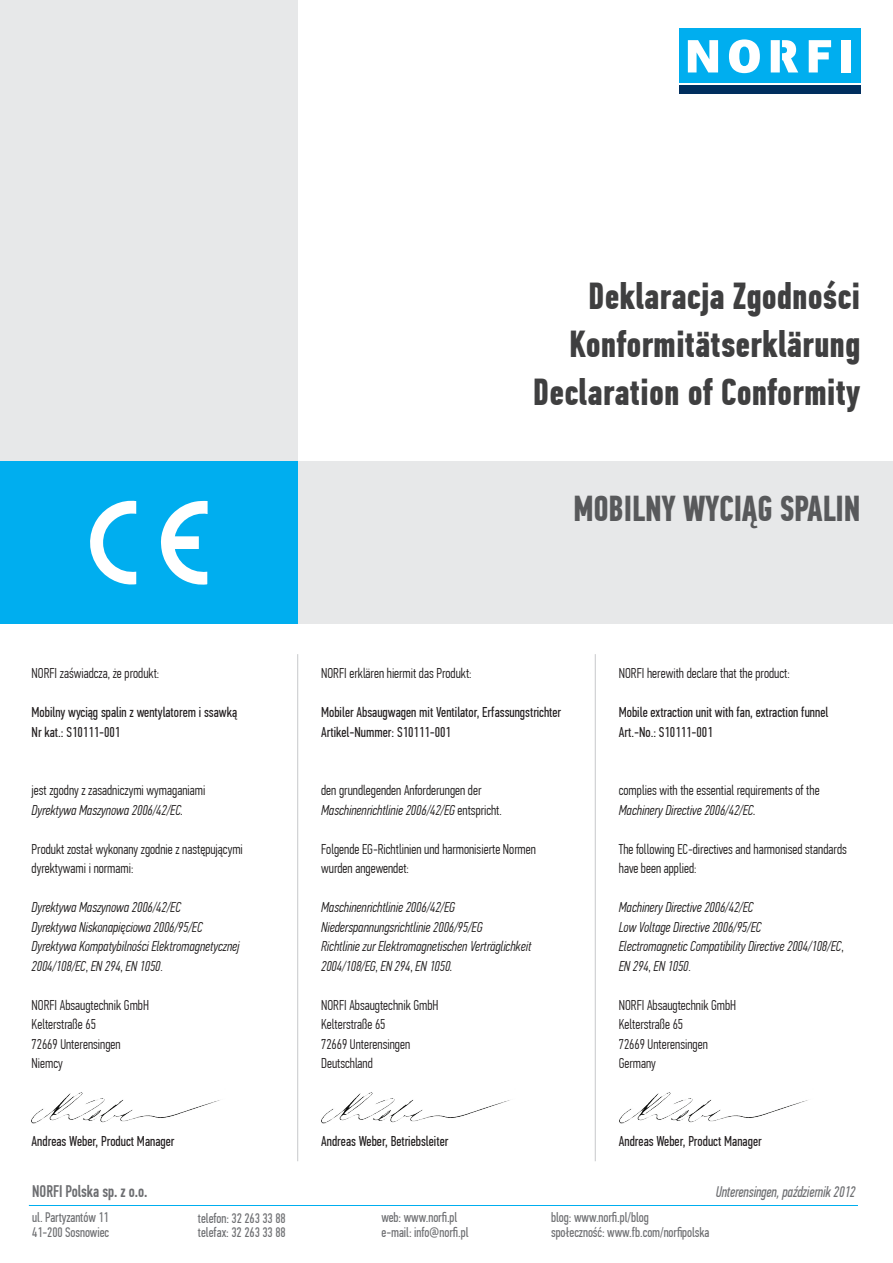
<style>
.page{position:relative;width:893px;height:1263px;background:#fff}
.page>*{position:absolute;margin:0;border:0;box-sizing:border-box;transform-origin:0 0}
.t1{font:700 37.5px/48px "PF Din Text Comp Pro";color:#3f3f40;text-align:right}
.t2{font:700 36px "PF Din Text Comp Pro";letter-spacing:-.005em;color:#58595b;scale:.96 1}
.t3{font:500 16.8px "PF Din Text Comp Pro";letter-spacing:-.005em;color:#6d6e71;scale:.94 1}
.t4{font:italic 15.3px "PF Din Text Comp Pro";letter-spacing:-.005em;color:#6d6e71;scale:.94 1}
.t5{font:italic 300 14.25px/19.5px "PF Din Text Comp Pro";color:#211e1e}
.t6{font:300 14.25px/19.5px "PF Din Text Comp Pro";color:#211e1e}
.t7{font:14.25px/19.5px "PF Din Text Comp Pro";color:#231f20}
.t8{font:300 14.25px/19.5px "PF Din Text Comp Pro";color:#231f20}
.t9{font:14.25px "PF Din Text Comp Pro";color:#211e1e}
.t10{font:13.8px/14.2px "PF Din Text Comp Pro";letter-spacing:-.005em;color:#6d6e71}
.s1{font-style:normal}
.s2{font-style:normal;color:#231f20}
.s3{font-style:italic}
</style>
<div class="page">
<div style="left:0;top:0;width:298px;height:468px;background:#e7e8e9"></div>
<hr style="left:297px;top:654px;width:1px;height:507px;background:#d1d2d4">
<hr style="left:595px;top:654px;width:1px;height:507px;background:#d1d2d4">
<img style="left:31px;top:1092px;width:189px;height:32px">
<img style="left:321px;top:1092px;width:189px;height:32px">
<img style="left:619px;top:1092px;width:189px;height:32px">
<hr style="left:29px;top:1205px;width:829px;height:1px;background:#00aeef">
<div style="left:679px;top:29px;width:181px;height:54px;background:#00aeef"></div>
<svg style="left:729px;top:39px;width:31px;height:34px"></svg>
<svg style="left:771px;top:40px;width:27px;height:32px"></svg>
<svg style="left:809px;top:40px;width:22px;height:32px"></svg>
<div style="left:842px;top:40px;width:9px;height:32px;background:#fff"></div>
<svg style="left:688px;top:40px;width:30px;height:32px"></svg>
<div style="left:679px;top:85px;width:181px;height:8px;background:#002e5e"></div>
<div style="left:298px;top:462px;width:595px;height:162px;background:#e7e8e9"></div>
<div style="left:0;top:462px;width:298px;height:162px;background:#00aeef"></div>
<svg style="left:161px;top:501px;width:47px;height:84px"></svg>
<svg style="left:90px;top:500px;width:46px;height:85px"></svg>
<h1 class="t1" style="left:533px;top:272px;width:329px">Deklaracja Zgodności<br>Konformitätserklärung<br>Declaration of Conformity</h1>
<p class="t8" style="left:32px;top:663px;width:129px">NORFI zaświadcza, że produkt:</p>
<p class="t7" style="left:32px;top:702px;width:207px">Mobilny wyciąg spalin z wentylatorem i ssawką<br>Nr kat.: S10111-001</p>
<p class="t6" style="left:32px;top:780px;width:175px">jest zgodny z zasadniczymi wymaganiami</p>
<p class="t5" style="left:32px;top:800px;width:153px">Dyrektywa Maszynowa 2006/42/EC.</p>
<p class="t6" style="left:32px;top:839px;width:213px">Produkt został wykonany zgodnie z następującymi dyrektywami i normami:</p>
<p class="t5" style="left:32px;top:897px;width:210px">Dyrektywa Maszynowa 2006/42/EC<br>Dyrektywa Niskonapięciowa 2006/95/EC Dyrektywa Kompatybilności Elektromagnetycznej 2004/108/EC<span class="s1">,</span> EN 294<span class="s1">,</span> EN 1050<span class="s2">.</span></p>
<p class="t8" style="left:32px;top:995px;width:119px">NORFI Absaugtechnik GmbH<br>Kelterstraße 65<br>72669 Unterensingen<br>Niemcy</p>
<h2 class="t2" style="left:573px;top:487px;width:301px">MOBILNY WYCIĄG SPALIN</h2>
<p class="t6" style="left:321px;top:663px;width:152px">NORFI erklären hiermit das Produkt:</p>
<p class="t7" style="left:321px;top:703px;width:242px">Mobiler Absaugwagen mit Ventilator, Erfassungstrichter<br>Artikel-Nummer: S10111-001</p>
<p class="t6" style="left:321px;top:780px;width:182px">den grundlegenden Anforderungen der<br><span class="s3">Maschinenrichtlinie 2006/42/EG</span> entspricht.</p>
<p class="t6" style="left:321px;top:839px;width:216px">Folgende EG-Richtlinien und harmonisierte Normen wurden angewendet:</p>
<p class="t5" style="left:321px;top:897px;width:212px">Maschinenrichtlinie 2006/42/EG Niederspannungsrichtlinie 2006/95/EG<br>Richtlinie zur Elektromagnetischen Verträglichkeit 2004/108/EG<span class="s1">,</span> EN 294<span class="s1">,</span> EN 1050.</p>
<p class="t8" style="left:321px;top:995px;width:119px">NORFI Absaugtechnik GmbH<br>Kelterstraße 65<br>72669 Unterensingen<br>Deutschland</p>
<p class="t8" style="left:619px;top:663px;width:172px">NORFI herewith declare that the product:</p>
<p class="t7" style="left:619px;top:703px;width:211px">Mobile extraction unit with fan, extraction funnel<br>Art.-No.: S10111-001</p>
<p class="t6" style="left:619px;top:780px;width:202px">complies with the essential requirements of the</p>
<p class="t5" style="left:619px;top:800px;width:138px">Machinery Directive 2006/42/EC.</p>
<p class="t6" style="left:619px;top:839px;width:229px">The following EC-directives and harmonised standards have been applied:</p>
<p class="t5" style="left:619px;top:897px;width:226px">Machinery Directive 2006/42/EC<br>Low Voltage Directive 2006/95/EC<br>Electromagnetic Compatibility Directive 2004/108/EC<span class="s1">, </span>EN 294<span class="s1">,</span> EN 1050<span class="s2">.</span></p>
<p class="t8" style="left:619px;top:995px;width:119px">NORFI Absaugtechnik GmbH<br>Kelterstraße 65<br>72669 Unterensingen<br>Germany</p>
<p class="t7" style="left:32px;top:1131px;width:144px">Andreas Weber, Product Manager</p>
<p class="t3" style="left:32px;top:1181px;width:124px">NORFI Polska sp. z o.o.</p>
<p class="t10" style="left:32px;top:1211px;width:78px">ul. Partyzantów 11<br>41-200 Sosnowiec</p>
<p class="t10" style="left:382px;top:1211px;width:88px">web: www.norfi.pl e-mail: info@norfi.pl</p>
<p class="t10" style="left:551px;top:1211px;width:160px">blog: www.norfi.pl/blog<br>społeczność: www.fb.com/norfipolska</p>
<p class="t9" style="left:321px;top:1133px;width:129px">Andreas Weber, Betriebsleiter</p>
<p class="t7" style="left:619px;top:1132px;width:144px">Andreas Weber, Product Manager</p>
<p class="t4" style="left:716px;top:1183px;width:150px">Unterensingen, październik 2012</p>
<p class="t10" style="left:198px;top:1211px;width:89px">telefon: 32 263 33 88 telefax: 32 263 33 88</p>
</div>
